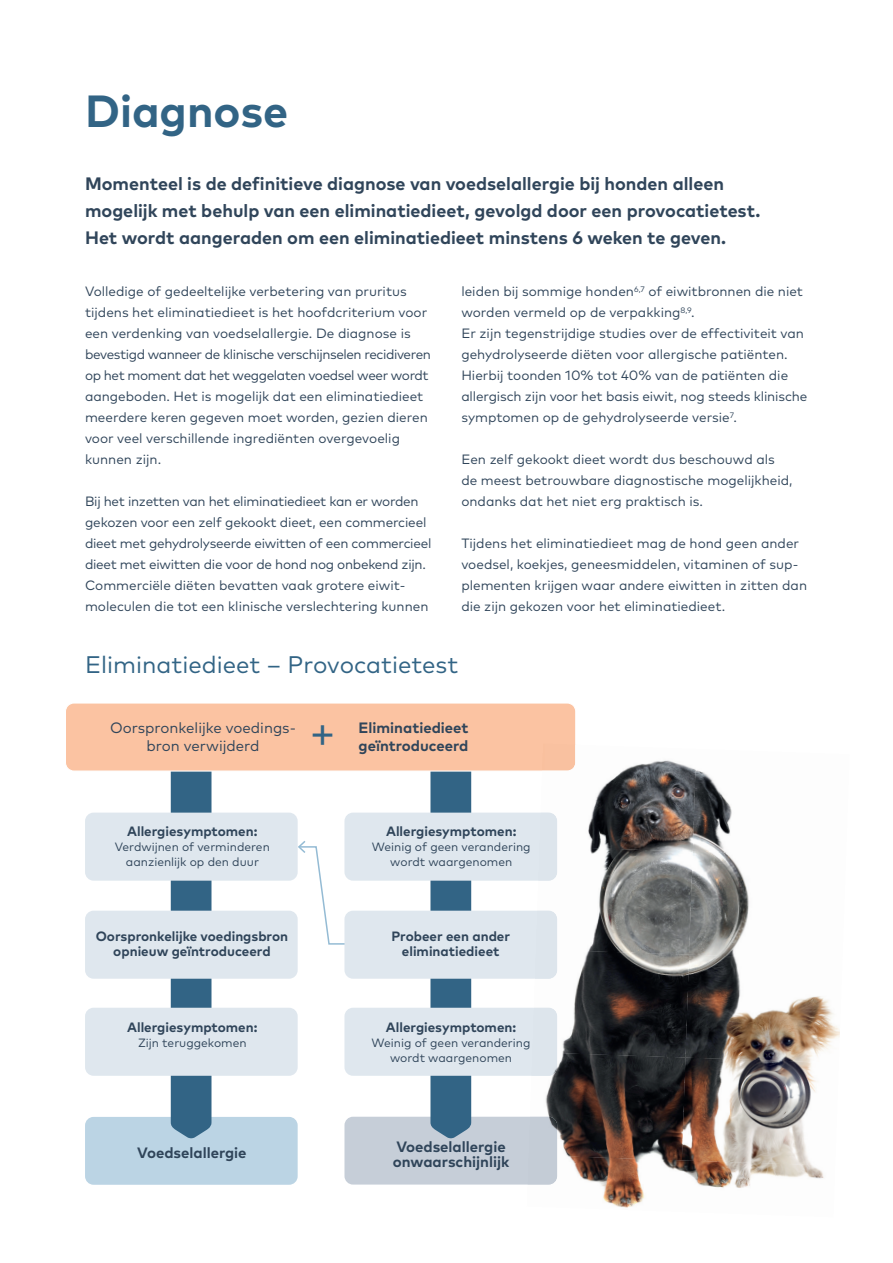
<style>
.page{position:relative;width:893px;height:1263px;background:#fff}
.page>*{position:absolute;margin:0;border:0;box-sizing:border-box;transform-origin:0 0}
.t1{font:700 45px "FF Mark Pro";color:#326485}
.t2{font:45px "FF Mark Pro";color:#326485}
.t3{font:24px "FF Mark Pro";color:#326485}
.t4{font:700 18px/27px "FF Mark Pro";color:#30455a}
.t5{font:700 15px/15px "FF Mark Pro";color:#30455a}
.t6{font:15px/18px "FF Mark Pro";color:#30455a;text-align:center}
.t7{font:13.5px/21px "FF Mark Pro";color:#30455a}
.t8{font:13.5px/21px "FF Mark Pro";letter-spacing:-.02em;color:#30455a}
.t9{font:700 13.5px/15px "FF Mark Pro";color:#30455a;text-align:center}
.t10{font:12px/15px "FF Mark Pro";color:#30455a;text-align:center}
</style>
<div class="page">
<div style="left:85px;top:1117px;width:213px;height:68px;background:#bbd4e4;border-radius:9px"></div>
<div style="left:344px;top:1117px;width:213px;height:67px;background:#c6ced8;border-radius:9px"></div>
<svg style="left:66px;top:703px;width:510px;height:435px"></svg>
<div style="left:344px;top:813px;width:213px;height:68px;background:#dfe7ee;border-radius:9px"></div>
<div style="left:344px;top:911px;width:213px;height:68px;background:#dfe7ee;border-radius:9px"></div>
<div style="left:344px;top:1008px;width:213px;height:68px;background:#dfe7ee;border-radius:9px"></div>
<div style="left:85px;top:813px;width:213px;height:68px;background:#dfe7ee;border-radius:9px"></div>
<div style="left:85px;top:911px;width:213px;height:68px;background:#dfe7ee;border-radius:9px"></div>
<div style="left:85px;top:1008px;width:213px;height:68px;background:#dfe7ee;border-radius:9px"></div>
<img style="left:696px;top:770px;width:36px;height:81px">
<img style="left:541px;top:745px;width:155px;height:106px">
<img style="left:693px;top:851px;width:56px;height:103px">
<img style="left:537px;top:847px;width:156px;height:107px">
<img style="left:689px;top:954px;width:151px;height:103px">
<img style="left:534px;top:950px;width:155px;height:107px">
<img style="left:686px;top:1057px;width:131px;height:99px">
<img style="left:530px;top:1053px;width:156px;height:103px">
<img style="left:527px;top:1156px;width:297px;height:52px">
<img style="left:528px;top:1117px;width:29px;height:67px">
<img style="left:542px;top:744px;width:33px;height:1px">
<img style="left:542px;top:745px;width:34px;height:26px">
<img style="left:538px;top:813px;width:19px;height:68px">
<img style="left:535px;top:911px;width:22px;height:68px">
<img style="left:531px;top:1008px;width:26px;height:68px">
<h1 class="t1" style="left:85px;top:77px;width:205px">Diagnose</h1>
<h3 class="t4" style="left:85px;top:169px;width:677px">Momenteel is de definitieve diagnose van voedselallergie bij honden alleen mogelijk met behulp van een eliminatiedieet, gevolgd door een provocatietest.<br>Het wordt aangeraden om een eliminatiedieet minstens 6 weken te geven.</h3>
<p class="t7" style="left:85px;top:280px;width:347px">Volledige of gedeeltelijke verbetering van pruritus tijdens het eliminatiedieet is het hoofdcriterium voor een verdenking van voedselallergie. De diagnose is bevestigd wanneer de klinische verschijnselen recidiveren op het moment dat het weggelaten voedsel weer wordt aangeboden. Het is mogelijk dat een eliminatiedieet meerdere keren gegeven moet worden, gezien dieren voor veel verschillende ingrediënten overgevoelig kunnen zijn.</p>
<p class="t8" style="left:85px;top:490px;width:348px">Bij het inzetten van het eliminatiedieet kan er worden gekozen voor een zelf gekookt dieet, een commercieel dieet met gehydrolyseerde eiwitten of een commercieel dieet met eiwitten die voor de hond nog onbekend zijn.<br>Commerciële diëten bevatten vaak grotere eiwit&shy;moleculen die tot een klinische verslechtering kunnen</p>
<p class="t7" style="left:461px;top:280px;width:347px">leiden bij sommige honden<sup>6,7</sup> of eiwitbronnen die niet worden vermeld op de verpakking<sup>8,9</sup>.<br>Er zijn tegenstrijdige studies over de effectiviteit van gehydrolyseerde diëten voor allergische patiënten.<br>Hierbij toonden 10% tot 40% van de patiënten die allergisch zijn voor het basis eiwit, nog steeds klinische symptomen op de gehydrolyseerde versie<sup>7</sup>.</p>
<p class="t7" style="left:461px;top:448px;width:333px">Een zelf gekookt dieet wordt dus beschouwd als de meest betrouwbare diagnostische mogelijkheid, ondanks dat het niet erg praktisch is.</p>
<p class="t7" style="left:461px;top:532px;width:347px">Tijdens het eliminatiedieet mag de hond geen ander voedsel, koekjes, geneesmiddelen, vitaminen of sup&shy;plementen krijgen waar andere eiwitten in zitten dan die zijn gekozen voor het eliminatiedieet.</p>
<h2 class="t3" style="left:85px;top:646px;width:375px">Eliminatiedieet – Provocatietest</h2>
<p class="t6" style="left:110px;top:717px;width:187px">Oorspronkelijke voedings&shy;bron verwijderd</p>
<h1 class="t2" style="left:309px;top:698px;width:28px">+</h1>
<p class="t5" style="left:358px;top:717px;width:112px;line-height:18px">Eliminatiedieet geïntroduceerd</p>
<p class="t9" style="left:127px;top:823px;width:132px">Allergiesymptomen:</p>
<p class="t10" style="left:115px;top:839px;width:157px">Verdwijnen of verminderen aanzienlijk op den duur</p>
<p class="t9" style="left:96px;top:927px;width:194px">Oorspronkelijke voedingsbron opnieuw geïntroduceerd</p>
<p class="t9" style="left:127px;top:1018px;width:132px">Allergiesymptomen:</p>
<p class="t10" style="left:138px;top:1034px;width:110px">Zijn teruggekomen</p>
<p class="t9" style="left:386px;top:823px;width:132px">Allergiesymptomen:</p>
<p class="t10" style="left:372px;top:839px;width:160px">Weinig of geen verandering wordt waargenomen</p>
<p class="t9" style="left:391px;top:927px;width:120px">Probeer een ander eliminatiedieet</p>
<p class="t9" style="left:386px;top:1018px;width:132px">Allergiesymptomen:</p>
<p class="t10" style="left:372px;top:1034px;width:160px">Weinig of geen verandering wordt waargenomen</p>
<p class="t5" style="left:137px;top:1143px;width:111px">Voedselallergie</p>
<p class="t5" style="left:393px;top:1138px;width:118px">Voedselallergie onwaarschijnlijk</p>
</div>
